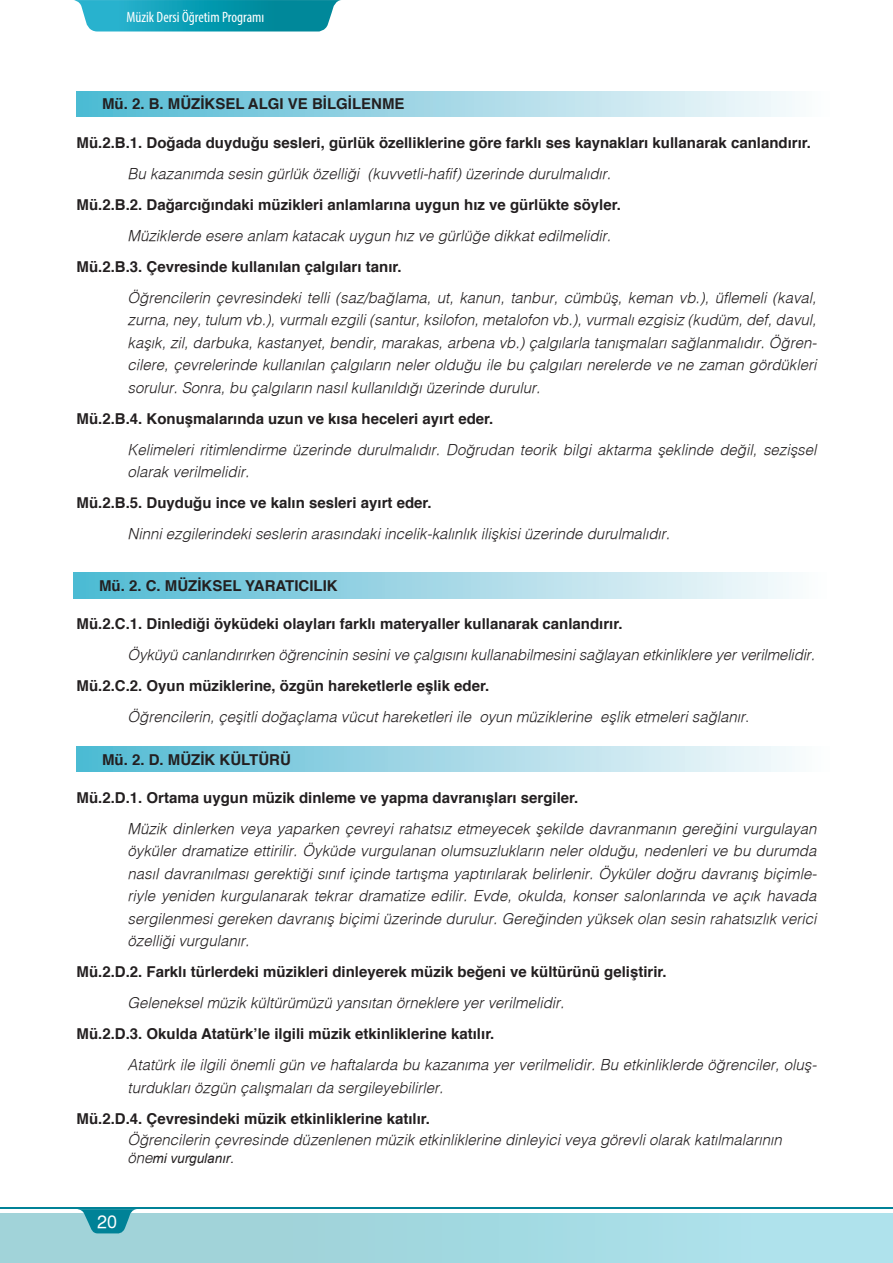
<style>
.page{position:relative;width:893px;height:1263px;background:#fff}
.page>*{position:absolute;margin:0;border:0;box-sizing:border-box;transform-origin:0 0}
.t1{font:500 18px "Helvetica";color:#fff}
.t2{font:italic 300 15px/22.5px "Helvetica";color:#231f20}
.t3{font:700 15px "Helvetica";color:#231f20}
.t4{font:condensed 15px "Myriad Pro";color:#fff}
.t5{font:italic 13.5px "Arial";color:#231f20}
.s1{font-weight:700;font-style:normal}
.s2{font-style:normal}
.s3{font-family:"Helvetica";font-weight:300;font-size:15px}
</style>
<div class="page">
<div style="left:0;top:1213px;width:893px;height:50px;background:linear-gradient(to right,#9dcfd4,#aee3ed)"></div>
<hr style="left:0;top:1207px;width:893px;height:2px;background:#008297">
<svg style="left:77px;top:1209px;width:66px;height:25px;background:#45a5b3"></svg>
<svg style="left:74px;top:0;width:267px;height:32px;background:#23a3b8"></svg>
<div style="left:77px;top:91px;width:755px;height:26px;background:linear-gradient(to right,#50b9d3,#fefcfd)"></div>
<div style="left:77px;top:746px;width:755px;height:26px;background:linear-gradient(to right,#50b9d3,#fefcfd)"></div>
<div style="left:74px;top:573px;width:756px;height:25px;background:linear-gradient(to right,#50b9d3,#fefcfd)"></div>
<p class="t4" style="left:127px;top:8px;width:139px">Müzik Dersi Öğretim Programı</p>
<p class="t3" style="left:102px;top:92px;width:304px">Mü. 2. B. MÜZİKSEL ALGI VE BİLGİLENME</p>
<p class="t3" style="left:77px;top:130px;width:736px">Mü.2.B.1. Doğada duyduğu sesleri, gürlük özelliklerine göre farklı ses kaynakları kullanarak canlandırır.</p>
<p class="t2" style="left:128px;top:162px;width:485px">Bu kazanımda sesin gürlük özelliği (kuvvetli-hafif) üzerinde durulmalıdır.</p>
<p class="t3" style="left:77px;top:192px;width:546px">Mü.2.B.2. Dağarcığındaki müzikleri anlamlarına uygun hız ve gürlükte söyler.</p>
<p class="t2" style="left:128px;top:224px;width:485px">Müziklerde esere anlam katacak uygun hız ve gürlüğe dikkat edilmelidir.</p>
<p class="t3" style="left:77px;top:254px;width:327px">Mü.2.B.3. Çevresinde kullanılan çalgıları tanır.</p>
<p class="t2" style="left:128px;top:286px;width:691px;text-align:justify">Öğrencilerin çevresindeki telli (saz/bağlama, ut, kanun, tanbur, cümbüş, keman vb.), üflemeli (kaval, zurna, ney, tulum vb.), vurmalı ezgili (santur, ksilofon, metalofon vb.), vurmalı ezgisiz (kudüm, def, davul, kaşık, zil, darbuka, kastanyet, bendir, marakas, arbena vb.) çalgılarla tanışmaları sağlanmalıdır. Öğren&shy;cilere, çevrelerinde kullanılan çalgıların neler olduğu ile bu çalgıları nerelerde ve ne zaman gördükleri sorulur. Sonra, bu çalgıların nasıl kullanıldığı üzerinde durulur.</p>
<p class="t3" style="left:77px;top:406px;width:418px">Mü.2.B.4. Konuşmalarında uzun ve kısa heceleri ayırt eder.</p>
<p class="t2" style="left:128px;top:438px;width:690px">Kelimeleri ritimlendirme üzerinde durulmalıdır. Doğrudan teorik bilgi aktarma şeklinde değil, sezişsel olarak verilmelidir.</p>
<p class="t3" style="left:77px;top:491px;width:357px">Mü.2.B.5. Duyduğu ince ve kalın sesleri ayırt eder.</p>
<p class="t2" style="left:128px;top:522px;width:544px">Ninni ezgilerindeki seslerin arasındaki incelik-kalınlık ilişkisi üzerinde durulmalıdır.</p>
<p class="t3" style="left:99px;top:574px;width:240px">Mü. 2. C. MÜZİKSEL YARATICILIK</p>
<p class="t3" style="left:77px;top:611px;width:548px">Mü.2.C.1. Dinlediği öyküdeki olayları farklı materyaller kullanarak canlandırır.</p>
<p class="t2" style="left:128px;top:643px;width:689px">Öyküyü canlandırırken öğrencinin sesini ve çalgısını kullanabilmesini sağlayan etkinliklere yer verilmelidir.</p>
<p class="t2" style="left:128px;top:670px;width:623px;line-height:31px;text-indent:-51px"><span class="s1">Mü.2.C.2. Oyun müziklerine, özgün hareketlerle eşlik eder.<br></span>Öğrencilerin, çeşitli doğaçlama vücut hareketleri ile oyun müziklerine eşlik etmeleri sağlanır<span class="s2">.</span></p>
<p class="t3" style="left:102px;top:747px;width:190px">Mü. 2. D. MÜZİK KÜLTÜRÜ</p>
<p class="t3" style="left:77px;top:785px;width:503px">Mü.2.D.1. Ortama uygun müzik dinleme ve yapma davranışları sergiler.</p>
<p class="t2" style="left:128px;top:817px;width:691px;text-align:justify">Müzik dinlerken veya yaparken çevreyi rahatsız etmeyecek şekilde davranmanın gereğini vurgulayan öyküler dramatize ettirilir. Öyküde vurgulanan olumsuzlukların neler olduğu, nedenleri ve bu durumda nasıl davranılması gerektiği sınıf içinde tartışma yaptırılarak belirlenir. Öyküler doğru davranış biçimle&shy;riyle yeniden kurgulanarak tekrar dramatize edilir. Evde, okulda, konser salonlarında ve açık havada sergilenmesi gereken davranış biçimi üzerinde durulur. Gereğinden yüksek olan sesin rahatsızlık verici özelliği vurgulanır.</p>
<p class="t3" style="left:77px;top:960px;width:592px">Mü.2.D.2. Farklı türlerdeki müzikleri dinleyerek müzik beğeni ve kültürünü geliştirir.</p>
<p class="t2" style="left:128px;top:991px;width:438px">Geleneksel müzik kültürümüzü yansıtan örneklere yer verilmelidir.</p>
<p class="t3" style="left:77px;top:1022px;width:419px">Mü.2.D.3. Okulda Atatürk’le ilgili müzik etkinliklerine katılır.</p>
<p class="t2" style="left:128px;top:1053px;width:691px">Atatürk ile ilgili önemli gün ve haftalarda bu kazanıma yer verilmelidir. Bu etkinliklerde öğrenciler, oluş&shy;turdukları özgün çalışmaları da sergileyebilirler.</p>
<p class="t3" style="left:77px;top:1106px;width:355px">Mü.2.D.4. Çevresindeki müzik etkinliklerine katılır.</p>
<p class="t2" style="left:127px;top:1128px;width:656px">Öğrencilerin çevresinde düzenlenen müzik etkinliklerine dinleyici veya görevli olarak katılmalarının</p>
<p class="t5" style="left:127px;top:1149px;width:108px"><span class="s3">öne</span>mi vurgulanır.</p>
<p class="t1" style="left:97px;top:1211px;width:22px">20</p>
</div>
